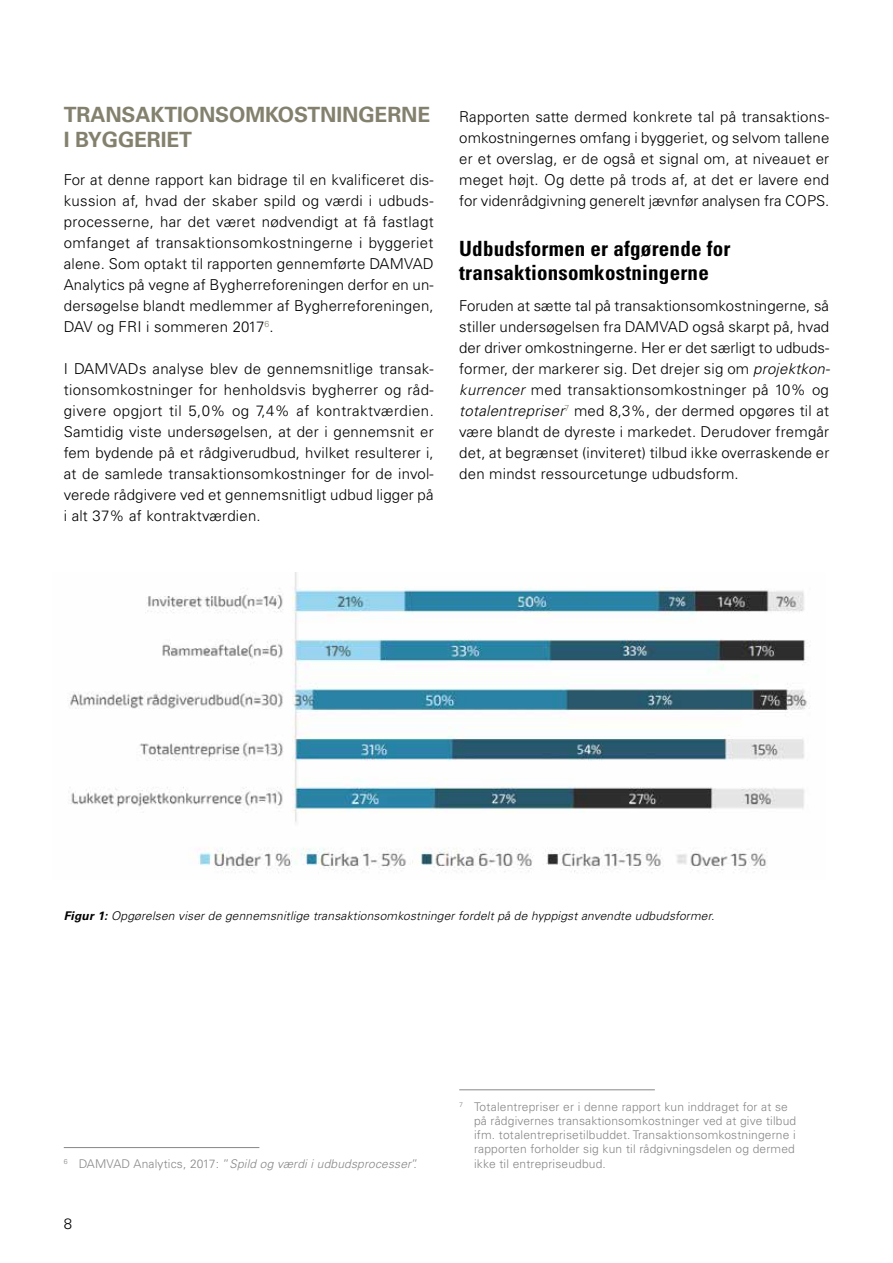
<style>
.page{position:relative;width:893px;height:1263px;background:#fff}
.page>*{position:absolute;margin:0;border:0;box-sizing:border-box;transform-origin:0 0}
.t1{font:700 condensed 21px/24px "Univers LT Std";letter-spacing:.01em;color:#000}
.t2{font:700 21px/25.5px "Univers LT Std";letter-spacing:-.005em;color:#83816e}
.t3{font:300 15px/21px "Univers LT Std";letter-spacing:.01em;color:#000;text-align:justify}
.t4{font:300 12px/14.2px "Univers LT Std";letter-spacing:.015em;color:#878787}
.t5{font:italic 300 12px "Univers LT Std";letter-spacing:.015em;color:#000}
.t6{font:italic 300 12px "Univers LT Std";letter-spacing:.015em;color:#878787}
.s1{font-style:italic}
.s2{font-weight:700}
.s3{font-style:normal}
</style>
<div class="page">
<hr style="left:64px;top:1147px;width:195px;height:1px;background:#878787">
<hr style="left:459px;top:1089px;width:196px;height:1px;background:#878787">
<img style="left:67px;top:572px;width:743px;height:301px">
<h1 class="t2" style="left:64px;top:102px;width:368px">TRANSAKTIONSOMKOSTNINGERNE<br>I BYGGERIET</h1>
<p class="t3" style="left:64px;top:169px;width:371px">For at denne rapport kan bidrage til en kvalificeret dis&shy;kussion af, hvad der skaber spild og værdi i udbuds&shy;processerne, har det været nødvendigt at få fastlagt omfanget af transaktionsomkostningerne i byggeriet alene. Som optakt til rapporten gennemførte DAMVAD Analytics på vegne af Bygherreforeningen derfor en un&shy;dersøgelse blandt medlemmer af Bygherreforeningen, DAV og FRI i sommeren 2017<sup>6</sup>.</p>
<p class="t3" style="left:64px;top:358px;width:372px">I DAMVADs analyse blev de gennemsnitlige transak&shy;tionsomkostninger for henholdsvis bygherrer og råd&shy;givere opgjort til 5,0% og 7,4% af kontraktværdien.<br>Samtidig viste undersøgelsen, at der i gennemsnit er fem bydende på et rådgiverudbud, hvilket resulterer i, at de samlede transaktionsomkostninger for de invol&shy;verede rådgivere ved et gennemsnitligt udbud ligger på i alt 37% af kontraktværdien.</p>
<p class="t3" style="left:459px;top:106px;width:372px">Rapporten satte dermed konkrete tal på transaktions&shy;omkostningernes omfang i byggeriet, og selvom tallene er et overslag, er de også et signal om, at niveauet er meget højt. Og dette på trods af, at det er lavere end for videnrådgivning generelt jævnfør analysen fra COPS.</p>
<h1 class="t1" style="left:459px;top:236px;width:273px">Udbudsformen er afgørende for transaktionsomkostningerne</h1>
<p class="t3" style="left:459px;top:295px;width:372px">Foruden at sætte tal på transaktionsomkostningerne, så stiller undersøgelsen fra DAMVAD også skarpt på, hvad der driver omkostningerne. Her er det særligt to udbuds&shy;former, der markerer sig. Det drejer sig om <span class="s1">projektkon&shy;kurrencer</span> med transaktionsomkostninger på 10% og <span class="s1">totalentrepriser</span><sup>7</sup> med 8,3%, der dermed opgøres til at være blandt de dyreste i markedet. Derudover fremgår det, at begrænset (inviteret) tilbud ikke overraskende er den mindst ressourcetunge udbudsform.</p>
<p class="t5" style="left:64px;top:908px;width:652px"><span class="s2">Figur 1:</span> Opgørelsen viser de gennemsnitlige transaktionsomkostninger fordelt på de hyppigst anvendte udbudsformer.</p>
<p class="t6" style="left:64px;top:1156px;width:356px"><sup>6</sup> <span class="s3">DAMVAD Analytics, 2017: ”</span>Spild og værdi i udbudsprocesser<span class="s3">”.</span></p>
<p class="t3" style="left:64px;top:1213px;width:10px">8</p>
<p class="t4" style="left:474px;top:1099px;width:324px;text-indent:-15px"><sup>7</sup> Totalentrepriser er i denne rapport kun inddraget for at se på rådgivernes transaktionsomkostninger ved at give tilbud ifm. totalentreprisetilbuddet. Transaktionsomkostningerne i rapporten forholder sig kun til rådgivningsdelen og dermed ikke til entrepriseudbud.</p>
</div>
